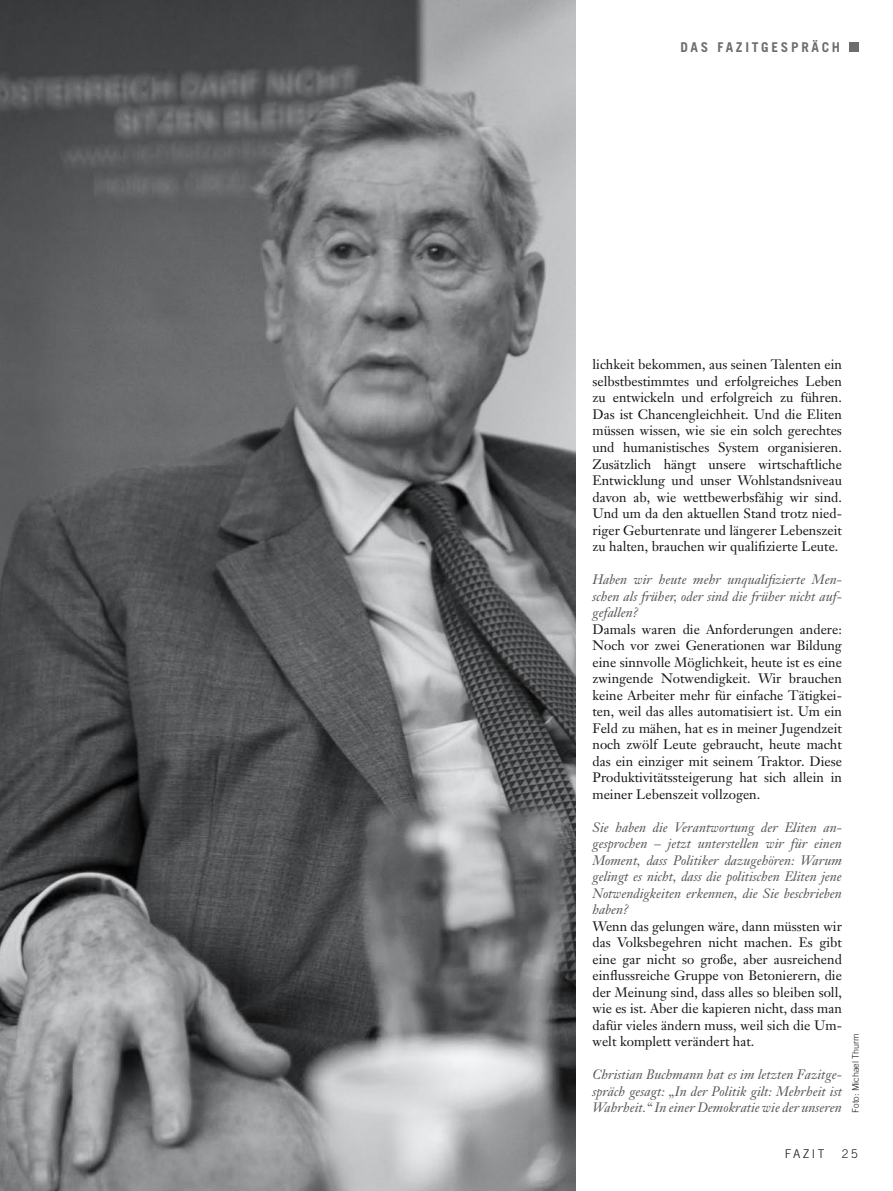
<style>
.page{position:relative;width:893px;height:1191px;background:#fff}
.page>*{position:absolute;margin:0;border:0;box-sizing:border-box;transform-origin:0 0}
.text{font:13.5px/16.5px "Janson Text";color:#151518;text-align:justify}
.interview{font:italic 13.5px/16.5px "Janson Text";color:#555459;text-align:justify}
.pagina_re{font:700 13.5px "Trade Gothic";letter-spacing:.2em;color:#6d6c71}
.paginamonat_li{font:300 12px "Trade Gothic";letter-spacing:.2em;color:#151518}
.fotohinweis{font:300 9px "Trade Gothic";color:#151518}
</style>
<div class="page">
<div style="left:849px;top:42px;width:10px;height:10px;background:#6d6c71"></div>
<img style="left:0;top:0;width:575px;height:1191px">
<p class="pagina_re" style="left:680px;top:38px;width:161px">DAS FAZITGESPRÄCH</p>
<p class="text" style="left:592px;top:356px;width:251px">lichkeit bekommen, aus seinen Talenten ein selbstbestimmtes und erfolgreiches Leben zu entwickeln und erfolgreich zu führen.<br>Das ist Chancengleichheit. Und die Eliten müssen wissen, wie sie ein solch gerechtes und humanistisches System organisieren.<br>Zusätzlich hängt unsere wirtschaftliche Entwicklung und unser Wohlstandsniveau davon ab, wie wettbewerbsfähig wir sind.<br>Und um da den aktuellen Stand trotz nied&shy;riger Geburtenrate und längerer Lebenszeit zu halten, brauchen wir qualifizierte Leute.</p>
<p class="interview" style="left:592px;top:571px;width:251px">Haben wir heute mehr unqualifizierte Men&shy;schen als früher, oder sind die früher nicht auf&shy;gefallen?</p>
<p class="text" style="left:592px;top:620px;width:251px">Damals waren die Anforderungen andere:<br>Noch vor zwei Generationen war Bildung eine sinnvolle Möglichkeit, heute ist es eine zwingende Notwendigkeit. Wir brauchen keine Arbeiter mehr für einfache Tätigkei&shy;ten, weil das alles automatisiert ist. Um ein Feld zu mähen, hat es in meiner Jugendzeit noch zwölf Leute gebraucht, heute macht das ein einziger mit seinem Traktor. Diese Produktivitätssteigerung hat sich allein in meiner Lebenszeit vollzogen.</p>
<p class="interview" style="left:592px;top:819px;width:251px">Sie haben die Verantwortung der Eliten an&shy;gesprochen – jetzt unterstellen wir für einen Moment, dass Politiker dazugehören: Warum gelingt es nicht, dass die politischen Eliten jene Notwendigkeiten erkennen, die Sie beschrieben haben?</p>
<p class="text" style="left:592px;top:917px;width:251px">Wenn das gelungen wäre, dann müssten wir das Volksbegehren nicht machen. Es gibt eine gar nicht so große, aber ausreichend einflussreiche Gruppe von Betonierern, die der Meinung sind, dass alles so bleiben soll, wie es ist. Aber die kapieren nicht, dass man dafür vieles ändern muss, weil sich die Um&shy;welt komplett verändert hat.</p>
<p class="interview" style="left:592px;top:1066px;width:251px">Christian Buchmann hat es im letzten Fazitge&shy;spräch gesagt: „In der Politik gilt: Mehrheit ist Wahrheit.“ In einer Demokratie wie der unseren</p>
<p class="fotohinweis" style="left:850px;top:1112px;width:81px;rotate:-90deg">Foto: Michael Thurm</p>
<p class="paginamonat_li" style="left:785px;top:1146px;width:41px">FAZIT</p>
<p class="paginamonat_li" style="left:842px;top:1146px;width:17px">25</p>
</div>
